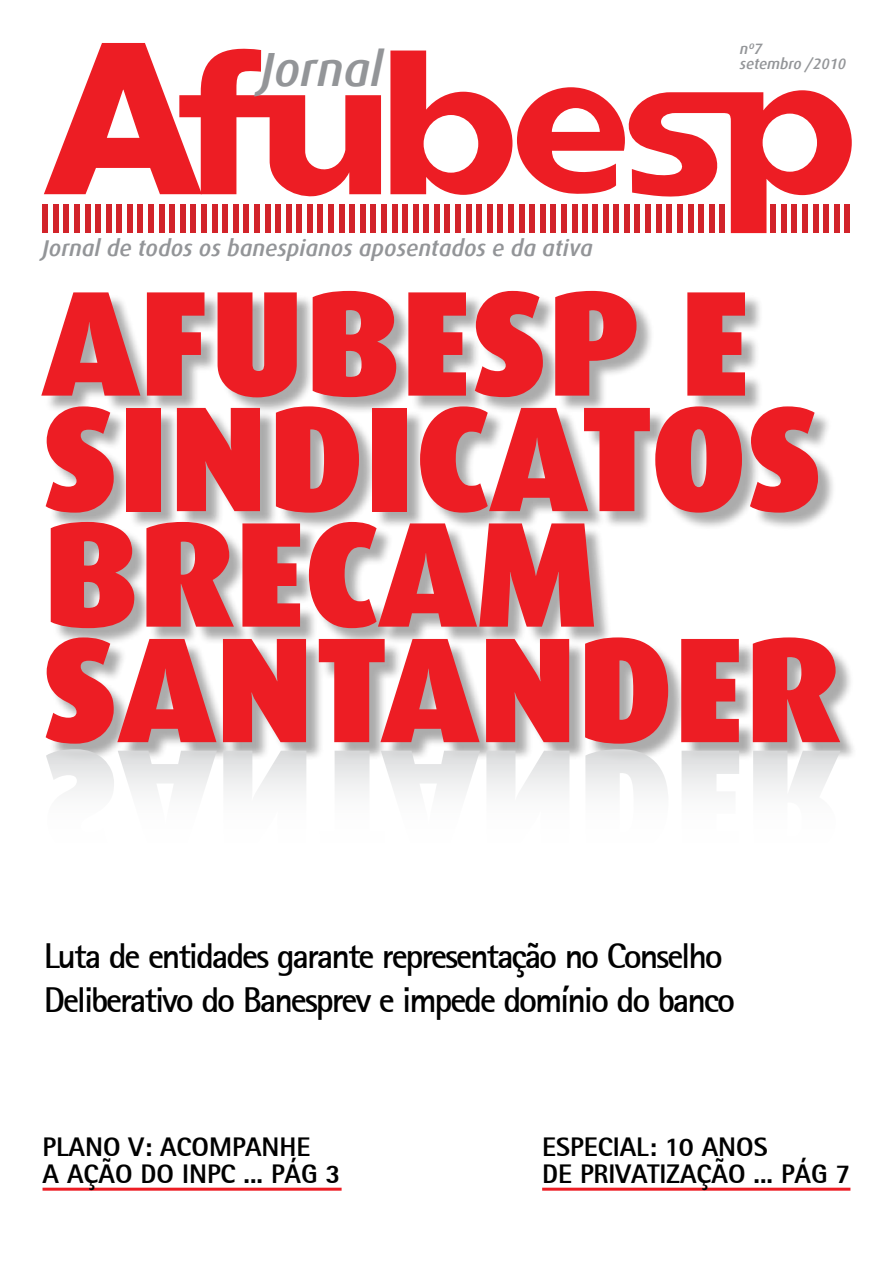
<style>
.page{position:relative;width:893px;height:1263px;background:#fff}
.page>*{position:absolute;margin:0;border:0;box-sizing:border-box;transform-origin:0 0}
.t1{font:900 150px/115.5px "Dax";color:#ed1d24}
.t2{font:italic 500 48px "Dax";color:#939598}
.t3{font:700 36px/43.5px "Rotis Sans Serif 65";letter-spacing:-.06em;color:#000}
.t4{font:800 27px/27px "Rotis Sans Serif 75";color:#000}
.t5{font:italic 500 22.8px "Dax";color:#939598}
.t6{font:italic 500 15px/15px "Dax";color:#939598}
</style>
<div class="page">
<hr style="left:43px;top:1188px;width:299px;height:3px;background:#ed1d24">
<hr style="left:542px;top:1188px;width:308px;height:3px;background:#ed1d24">
<svg style="left:44px;top:43px;width:337px;height:154px"></svg>
<svg style="left:390px;top:51px;width:462px;height:182px"></svg>
<div style="left:43px;top:205px;width:5px;height:28px;background:#d2232a"></div>
<div style="left:53px;top:205px;width:5px;height:28px;background:#d2232a"></div>
<div style="left:64px;top:205px;width:5px;height:28px;background:#d2232a"></div>
<div style="left:74px;top:205px;width:6px;height:28px;background:#d2232a"></div>
<div style="left:85px;top:205px;width:5px;height:28px;background:#d2232a"></div>
<div style="left:95px;top:205px;width:6px;height:28px;background:#d2232a"></div>
<div style="left:106px;top:205px;width:5px;height:28px;background:#d2232a"></div>
<div style="left:117px;top:205px;width:5px;height:28px;background:#d2232a"></div>
<div style="left:127px;top:205px;width:6px;height:28px;background:#d2232a"></div>
<div style="left:138px;top:205px;width:5px;height:28px;background:#d2232a"></div>
<div style="left:148px;top:205px;width:6px;height:28px;background:#d2232a"></div>
<div style="left:159px;top:205px;width:5px;height:28px;background:#d2232a"></div>
<div style="left:170px;top:205px;width:5px;height:28px;background:#d2232a"></div>
<div style="left:180px;top:205px;width:5px;height:28px;background:#d2232a"></div>
<div style="left:191px;top:205px;width:5px;height:28px;background:#d2232a"></div>
<div style="left:201px;top:205px;width:6px;height:28px;background:#d2232a"></div>
<div style="left:212px;top:205px;width:5px;height:28px;background:#d2232a"></div>
<div style="left:222px;top:205px;width:6px;height:28px;background:#d2232a"></div>
<div style="left:233px;top:205px;width:5px;height:28px;background:#d2232a"></div>
<div style="left:244px;top:205px;width:5px;height:28px;background:#d2232a"></div>
<div style="left:254px;top:205px;width:6px;height:28px;background:#d2232a"></div>
<div style="left:265px;top:205px;width:5px;height:28px;background:#d2232a"></div>
<div style="left:275px;top:205px;width:6px;height:28px;background:#d2232a"></div>
<div style="left:286px;top:205px;width:5px;height:28px;background:#d2232a"></div>
<div style="left:297px;top:205px;width:5px;height:28px;background:#d2232a"></div>
<div style="left:307px;top:205px;width:6px;height:28px;background:#d2232a"></div>
<div style="left:318px;top:205px;width:5px;height:28px;background:#d2232a"></div>
<div style="left:328px;top:205px;width:6px;height:28px;background:#d2232a"></div>
<div style="left:339px;top:205px;width:5px;height:28px;background:#d2232a"></div>
<div style="left:350px;top:205px;width:5px;height:28px;background:#d2232a"></div>
<div style="left:360px;top:205px;width:5px;height:28px;background:#d2232a"></div>
<div style="left:371px;top:205px;width:5px;height:28px;background:#d2232a"></div>
<div style="left:381px;top:205px;width:6px;height:28px;background:#d2232a"></div>
<div style="left:392px;top:205px;width:5px;height:28px;background:#d2232a"></div>
<div style="left:402px;top:205px;width:6px;height:28px;background:#d2232a"></div>
<div style="left:413px;top:205px;width:5px;height:28px;background:#d2232a"></div>
<div style="left:424px;top:205px;width:5px;height:28px;background:#d2232a"></div>
<div style="left:434px;top:205px;width:6px;height:28px;background:#d2232a"></div>
<div style="left:445px;top:205px;width:5px;height:28px;background:#d2232a"></div>
<div style="left:455px;top:205px;width:6px;height:28px;background:#d2232a"></div>
<div style="left:466px;top:205px;width:5px;height:28px;background:#d2232a"></div>
<div style="left:477px;top:205px;width:5px;height:28px;background:#d2232a"></div>
<div style="left:487px;top:205px;width:5px;height:28px;background:#d2232a"></div>
<div style="left:498px;top:205px;width:5px;height:28px;background:#d2232a"></div>
<div style="left:508px;top:205px;width:6px;height:28px;background:#d2232a"></div>
<div style="left:519px;top:205px;width:5px;height:28px;background:#d2232a"></div>
<div style="left:529px;top:205px;width:6px;height:28px;background:#d2232a"></div>
<div style="left:540px;top:205px;width:5px;height:28px;background:#d2232a"></div>
<div style="left:551px;top:205px;width:5px;height:28px;background:#d2232a"></div>
<div style="left:561px;top:205px;width:6px;height:28px;background:#d2232a"></div>
<div style="left:572px;top:205px;width:5px;height:28px;background:#d2232a"></div>
<div style="left:582px;top:205px;width:6px;height:28px;background:#d2232a"></div>
<div style="left:592px;top:205px;width:6px;height:28px;background:#d2232a"></div>
<div style="left:603px;top:205px;width:5px;height:28px;background:#d2232a"></div>
<div style="left:613px;top:205px;width:6px;height:28px;background:#d2232a"></div>
<div style="left:624px;top:205px;width:5px;height:28px;background:#d2232a"></div>
<div style="left:635px;top:205px;width:5px;height:28px;background:#d2232a"></div>
<div style="left:677px;top:205px;width:6px;height:28px;background:#d2232a"></div>
<div style="left:645px;top:205px;width:6px;height:28px;background:#d2232a"></div>
<div style="left:688px;top:205px;width:5px;height:28px;background:#d2232a"></div>
<div style="left:656px;top:205px;width:5px;height:28px;background:#d2232a"></div>
<div style="left:699px;top:205px;width:5px;height:28px;background:#d2232a"></div>
<div style="left:666px;top:205px;width:6px;height:28px;background:#d2232a"></div>
<div style="left:709px;top:205px;width:5px;height:28px;background:#d2232a"></div>
<div style="left:720px;top:205px;width:5px;height:28px;background:#d2232a"></div>
<div style="left:771px;top:205px;width:5px;height:28px;background:#d2232a"></div>
<div style="left:781px;top:205px;width:5px;height:28px;background:#d2232a"></div>
<div style="left:792px;top:205px;width:5px;height:28px;background:#d2232a"></div>
<div style="left:802px;top:205px;width:6px;height:28px;background:#d2232a"></div>
<div style="left:813px;top:205px;width:5px;height:28px;background:#d2232a"></div>
<div style="left:824px;top:205px;width:5px;height:28px;background:#d2232a"></div>
<div style="left:834px;top:205px;width:5px;height:28px;background:#d2232a"></div>
<div style="left:845px;top:205px;width:5px;height:28px;background:#d2232a"></div>
<div style="left:45px;top:293px;width:813px;height:469px;background:#000;opacity:.33"></div>
<svg style="left:46px;top:749px;width:795px;height:43px"></svg>
<h2 class="t2" style="left:261px;top:42px;width:124px">Jornal</h2>
<p class="t5" style="left:43px;top:235px;width:552px">Jornal de todos os banespianos aposentados e da ativa</p>
<p class="t6" style="left:740px;top:42px;width:108px">nº7<br>setembro /2010</p>
<h1 class="t1" style="left:43px;top:287px;width:799px">AFUBESP E<br>SINDICATOS<br>BRECAM<br>SANTANDER</h1>
<p class="t3" style="left:44px;top:933px;width:693px">Luta de entidades garante representação no Conselho<br>Deliberativo do Banesprev e impede domínio do banco</p>
<p class="t4" style="left:43px;top:1133px;width:299px">PLANO V: ACOMPANHE<br>A AÇÃO DO INPC ... PÁG 3</p>
<p class="t4" style="left:542px;top:1133px;width:310px">ESPECIAL: 10 ANOS<br>DE PRIVATIZAÇÃO ... PÁG 7</p>
</div>
